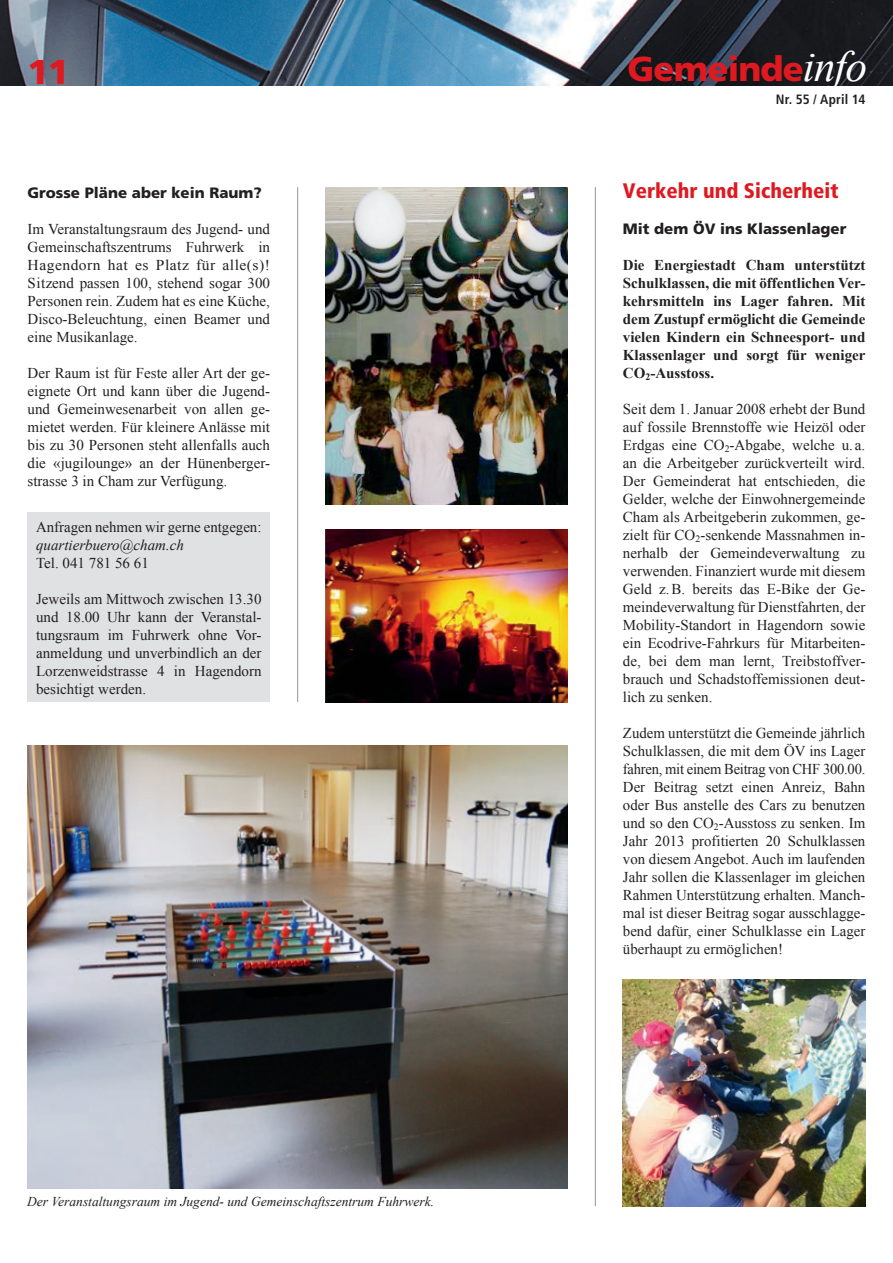
<style>
.page{position:relative;width:893px;height:1263px;background:#fff}
.page>*{position:absolute;margin:0;border:0;box-sizing:border-box;transform-origin:0 0}
.t1{font:900 34.5px "Frutiger";letter-spacing:-.025em;color:#de1920}
.t2{font:900 condensed 21px "Frutiger";color:#de1920}
.t3{font:15px/18px "Times New Roman";color:#231f20;text-align:justify}
.t4{font:700 15px/18px "Times New Roman";color:#231f20;text-align:justify}
.t5{font:900 15px "Frutiger";color:#231f20}
.t6{font:italic 15px "Times New Roman";color:#231f20}
.t7{font:italic 13.5px "Times New Roman";color:#231f20}
.t8{font:700 condensed 13.5px "Frutiger";letter-spacing:.01em;color:#231f20}
.s1{font-family:"Times New Roman";font-weight:400;font-style:italic;font-size:43.5px;color:#fff}
</style>
<div class="page">
<img style="left:0;top:0;width:893px;height:85px">
<hr style="left:595px;top:187px;width:1px;height:1019px;background:#939598">
<hr style="left:297px;top:187px;width:1px;height:515px;background:#939598">
<div style="left:28px;top:513px;width:242px;height:189px;background:#e0e1e3"></div>
<img style="left:325px;top:187px;width:243px;height:317px">
<img style="left:325px;top:529px;width:243px;height:173px">
<img style="left:28px;top:745px;width:540px;height:443px">
<img style="left:623px;top:979px;width:242px;height:227px">
<h1 class="t1" style="left:28px;top:52px;width:43px">11</h1>
<h1 class="t1" style="left:628px;top:48px;width:241px">Gemeinde<span class="s1">info</span></h1>
<p class="t8" style="left:776px;top:91px;width:91px">Nr. 55 / April 14</p>
<p class="t5" style="left:28px;top:184px;width:236px">Grosse Pläne aber kein Raum?</p>
<p class="t3" style="left:28px;top:220px;width:244px">Im Veranstaltungsraum des Jugend- und Gemeinschaftszentrums Fuhrwerk in Hagendorn hat es Platz für alle(s)!<br>Sitzend passen 100, stehend sogar 300<br>Personen rein. Zudem hat es eine Küche, Disco-Beleuchtung, einen Beamer und eine Musikanlage.</p>
<p class="t3" style="left:28px;top:364px;width:244px">Der Raum ist für Feste aller Art der ge&shy;eignete Ort und kann über die Jugend&shy;und Gemeinwesenarbeit von allen ge&shy;mietet werden. Für kleinere Anlässe mit bis zu 30 Personen steht allenfalls auch die «jugilounge» an der Hünenberger&shy;strasse 3 in Cham zur Verfügung.</p>
<p class="t3" style="left:36px;top:517px;width:227px">Anfragen nehmen wir gerne entgegen:</p>
<p class="t6" style="left:36px;top:534px;width:149px">quartierbuero@cham.ch</p>
<p class="t3" style="left:36px;top:553px;width:114px">Tel. 041 781 56 61</p>
<p class="t3" style="left:36px;top:589px;width:227px">Jeweils am Mittwoch zwischen 13.30 und 18.00 Uhr kann der Veranstal&shy;tungsraum im Fuhrwerk ohne Vor&shy;anmeldung und unverbindlich an der Lorzenweidstrasse 4 in Hagendorn besichtigt werden.</p>
<p class="t7" style="left:27px;top:1192px;width:408px">Der Veranstaltungsraum im Jugend- und Gemeinschaftszentrum Fuhrwerk.</p>
<h2 class="t2" style="left:623px;top:178px;width:217px">Verkehr und Sicherheit</h2>
<p class="t5" style="left:623px;top:220px;width:225px">Mit dem ÖV ins Klassenlager</p>
<p class="t4" style="left:623px;top:256px;width:244px">Die Energiestadt Cham unterstützt Schulklassen, die mit öffentlichen Ver&shy;kehrsmitteln ins Lager fahren. Mit dem Zustupf ermöglicht die Gemeinde vielen Kindern ein Schneesport- und Klassenlager und sorgt für weniger CO<sub>2</sub>-Ausstoss.</p>
<p class="t3" style="left:623px;top:400px;width:244px">Seit dem 1. Januar 2008 erhebt der Bund auf fossile Brennstoffe wie Heizöl oder Erdgas eine CO<sub>2</sub>-Abgabe, welche u. a. an die Arbeitgeber zurückverteilt wird.<br>Der Gemeinderat hat entschieden, die Gelder, welche der Einwohnergemeinde Cham als Arbeitgeberin zukommen, ge&shy;zielt für CO<sub>2</sub>-senkende Massnahmen in&shy;nerhalb der Gemeindeverwaltung zu verwenden. Finanziert wurde mit diesem Geld z.B. bereits das E-Bike der Ge&shy;meindeverwaltung für Dienstfahrten, der Mobility-Standort in Hagendorn sowie ein Ecodrive-Fahrkurs für Mitarbeiten&shy;de, bei dem man lernt, Treibstoffver&shy;brauch und Schadstoffemissionen deut&shy;lich zu senken.</p>
<p class="t3" style="left:623px;top:724px;width:244px">Zudem unterstützt die Gemeinde jährlich Schulklassen, die mit dem ÖV ins Lager fahren, mit einem Beitrag von CHF 300.00.<br>Der Beitrag setzt einen Anreiz, Bahn oder Bus anstelle des Cars zu benutzen und so den CO<sub>2</sub>-Ausstoss zu senken. Im Jahr 2013 profitierten 20 Schulklassen von diesem Angebot. Auch im laufenden Jahr sollen die Klassenlager im gleichen Rahmen Unterstützung erhalten. Manch&shy;mal ist dieser Beitrag sogar ausschlagge&shy;bend dafür, einer Schulklasse ein Lager überhaupt zu ermöglichen!</p>
</div>
